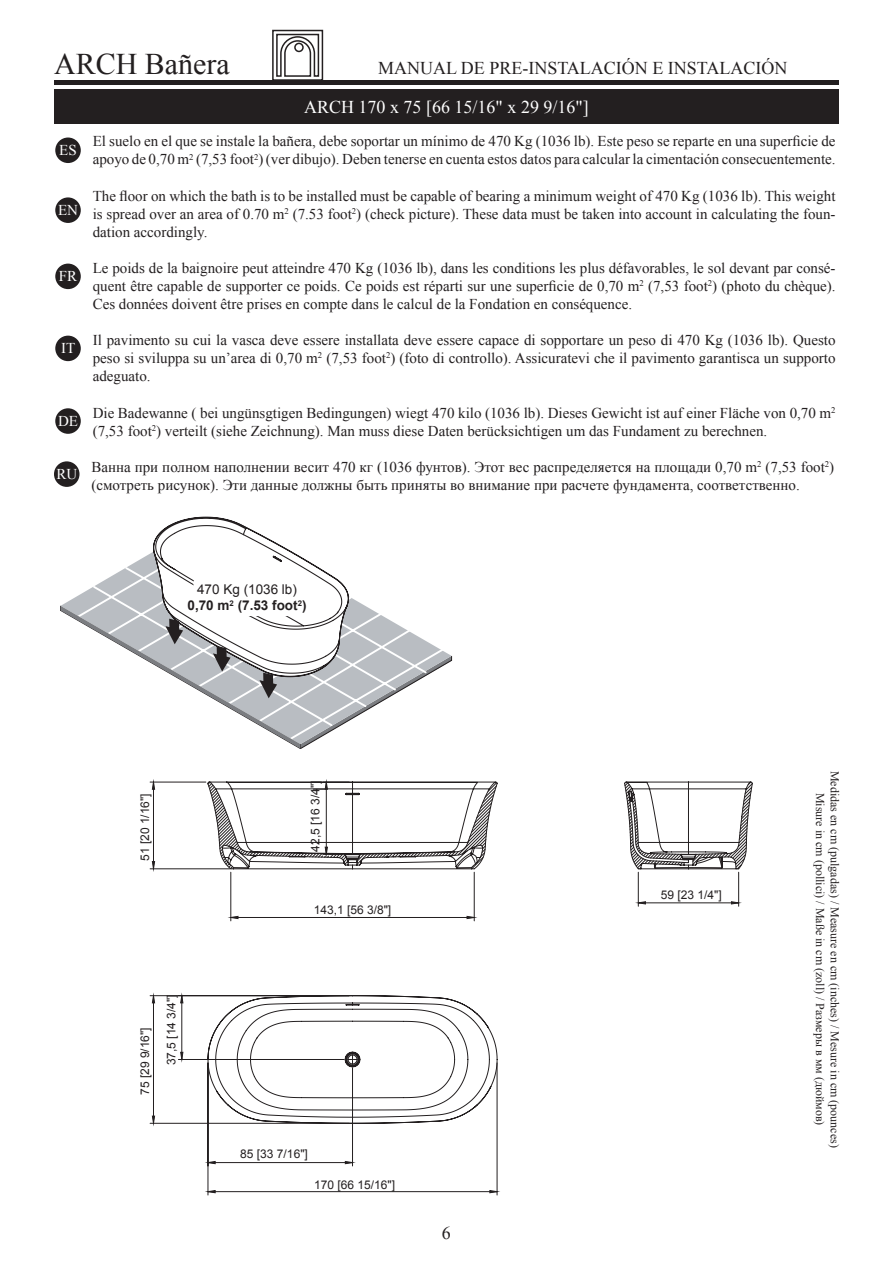
<style>
.page{position:relative;width:893px;height:1263px;background:#fff}
.page>*{position:absolute;margin:0;border:0;box-sizing:border-box;transform-origin:0 0}
.t1{font:30px "Times New Roman";color:#231f20}
.t2{font:18px "Times New Roman";color:#231f20}
.t3{font:18px "Times New Roman";color:#fff}
.t4{font:15px/18px "Times New Roman";color:#231f20}
.t5{font:15px "Times New Roman";color:#fff}
.t6{font:700 13.5px/16.2px "Arial";color:#231f20;text-align:center}
.t7{font:12px/14.4px "Times New Roman";color:#231f20;text-align:center}
.t8{font:12px "Arial";color:#231f20}
.s1{font-weight:400}
</style>
<div class="page">
<hr style="left:54px;top:81px;width:785px;height:4px;background:#231f20">
<svg style="left:271px;top:29px;width:53px;height:52px"></svg>
<div style="left:54px;top:89px;width:785px;height:34px;background:#231f20"></div>
<div style="left:55px;top:138px;width:26px;height:25px;background:#231f20;border-radius:50%"></div>
<div style="left:55px;top:197px;width:26px;height:26px;background:#231f20;border-radius:50%"></div>
<div style="left:55px;top:264px;width:26px;height:25px;background:#231f20;border-radius:50%"></div>
<div style="left:55px;top:336px;width:26px;height:25px;background:#231f20;border-radius:50%"></div>
<div style="left:55px;top:408px;width:26px;height:26px;background:#231f20;border-radius:50%"></div>
<div style="left:54px;top:461px;width:26px;height:26px;background:#231f20;border-radius:50%"></div>
<svg style="left:61px;top:516px;width:391px;height:233px"></svg>
<svg style="left:152px;top:781px;width:587px;height:412px"></svg>
<hr style="left:638px;top:902px;width:101px;height:1px;background:#231f20">
<hr style="left:738px;top:872px;width:1px;height:34px;background:#231f20">
<hr style="left:638px;top:872px;width:1px;height:34px;background:#231f20">
<hr style="left:231px;top:917px;width:243px;height:1px;background:#231f20">
<hr style="left:474px;top:872px;width:1px;height:49px;background:#231f20">
<hr style="left:230px;top:872px;width:1px;height:49px;background:#231f20">
<hr style="left:208px;top:1162px;width:144px;height:1px;background:#231f20">
<hr style="left:352px;top:1068px;width:1px;height:98px;background:#231f20">
<hr style="left:208px;top:1191px;width:289px;height:1px;background:#231f20">
<hr style="left:497px;top:1063px;width:1px;height:132px;background:#231f20">
<hr style="left:208px;top:1063px;width:1px;height:132px;background:#231f20">
<hr style="left:150px;top:782px;width:56px;height:1px;background:#231f20">
<hr style="left:150px;top:868px;width:80px;height:1px;background:#231f20">
<hr style="left:178px;top:1059px;width:166px;height:1px;background:#231f20">
<hr style="left:150px;top:995px;width:199px;height:1px;background:#231f20">
<hr style="left:150px;top:1123px;width:199px;height:1px;background:#231f20">
<svg style="left:345px;top:1161px;width:7px;height:3px"></svg>
<svg style="left:208px;top:1161px;width:7px;height:3px"></svg>
<svg style="left:490px;top:1190px;width:7px;height:3px"></svg>
<svg style="left:208px;top:1190px;width:7px;height:3px"></svg>
<svg style="left:152px;top:782px;width:3px;height:87px"></svg>
<svg style="left:152px;top:996px;width:31px;height:127px"></svg>
<svg style="left:207px;top:780px;width:291px;height:90px"></svg>
<svg style="left:624px;top:781px;width:129px;height:95px"></svg>
<svg style="left:207px;top:995px;width:291px;height:129px"></svg>
<h1 class="t1" style="left:54px;top:44px;width:177px">ARCH Bañera</h1>
<p class="t2" style="left:378px;top:56px;width:411px">MANUAL DE PRE-INSTALACIÓN E INSTALACIÓN</p>
<p class="t5" style="left:59px;top:140px;width:19px">ES</p>
<p class="t5" style="left:58px;top:200px;width:21px">EN</p>
<p class="t5" style="left:59px;top:266px;width:20px">FR</p>
<p class="t5" style="left:61px;top:338px;width:16px">IT</p>
<p class="t5" style="left:58px;top:411px;width:21px">DE</p>
<p class="t5" style="left:56px;top:464px;width:22px">RU</p>
<p class="t3" style="left:304px;top:94px;width:286px">ARCH 170 x 75 [66 15/16" x 29 9/16"]</p>
<p class="t4" style="left:93px;top:132px;width:744px">El suelo en el que se instale la bañera, debe soportar un mínimo de 470 Kg (1036 lb). Este peso se reparte en una superficie de apoyo de 0,70 m<sup>2</sup> (7,53 foot<sup>2</sup>) (ver dibujo). Deben tenerse en cuenta estos datos para calcular la cimentación consecuentemente.</p>
<p class="t4" style="left:93px;top:186px;width:744px;text-align:justify">The floor on which the bath is to be installed must be capable of bearing a minimum weight of 470 Kg (1036 lb). This weight is spread over an area of 0.70 m<sup>2</sup> (7.53 foot<sup>2</sup>) (check picture). These data must be taken into account in calculating the foun&shy;dation accordingly.</p>
<p class="t4" style="left:93px;top:258px;width:744px;text-align:justify">Le poids de la baignoire peut atteindre 470 Kg (1036 lb), dans les conditions les plus défavorables, le sol devant par consé&shy;quent être capable de supporter ce poids. Ce poids est réparti sur une superficie de 0,70 m<sup>2</sup> (7,53 foot<sup>2</sup>) (photo du chèque).<br>Ces données doivent être prises en compte dans le calcul de la Fondation en conséquence.</p>
<p class="t4" style="left:93px;top:330px;width:744px;text-align:justify">Il pavimento su cui la vasca deve essere installata deve essere capace di sopportare un peso di 470 Kg (1036 lb). Questo peso si sviluppa su un’area di 0,70 m<sup>2</sup> (7,53 foot<sup>2</sup>) (foto di controllo). Assicuratevi che il pavimento garantisca un supporto adeguato.</p>
<p class="t4" style="left:93px;top:403px;width:744px">Die Badewanne ( bei ungünsgtigen Bedingungen) wiegt 470 kilo (1036 lb). Dieses Gewicht ist auf einer Fläche von 0,70 m<sup>2 </sup>(7,53 foot<sup>2</sup>) verteilt (siehe Zeichnung). Man muss diese Daten berücksichtigen um das Fundament zu berechnen.</p>
<p class="t4" style="left:91px;top:458px;width:744px">Ванна при полном наполнении весит 470 кг (1036 фунтов). Этот вес распределяется на площади 0,70 m<sup>2</sup> (7,53 foot<sup>2</sup>) (смотреть рисунок). Эти данные должны быть приняты во внимание при расчете фундамента, соответственно.</p>
<p class="t6" style="left:188px;top:581px;width:120px"><span class="s1">470 Kg (1036 lb)<br></span>0,70 m<sup>2</sup> (7.53 foot<sup>2</sup>)</p>
<p class="t8" style="left:137px;top:861px;width:69px;rotate:-90deg">51 [20 1/16"]</p>
<p class="t8" style="left:137px;top:1095px;width:69px;rotate:-90deg">75 [29 9/16"]</p>
<p class="t8" style="left:163px;top:1065px;width:72px;rotate:-90deg">37,5 [14 3/4"]</p>
<p class="t8" style="left:307px;top:851px;width:72px;rotate:-90deg">42,5 [16 3/4"]</p>
<p class="t8" style="left:314px;top:901px;width:79px">143,1 [56 3/8"]</p>
<p class="t8" style="left:240px;top:1146px;width:69px">85 [33 7/16"]</p>
<p class="t8" style="left:314px;top:1177px;width:82px">170 [66 15/16"]</p>
<p class="t2" style="left:442px;top:1221px;width:10px">6</p>
<p class="t8" style="left:661px;top:887px;width:62px">59 [23 1/4"]</p>
<p class="t7" style="left:842px;top:770px;width:378px;rotate:90deg">Medidas en cm (pulgadas) / Measure en cm (inches) / Mesure in cm (pounces)<br>Misure in cm (pollici) / Maße in cm (zoll) / Размеры в мм (дюймов)</p>
</div>
